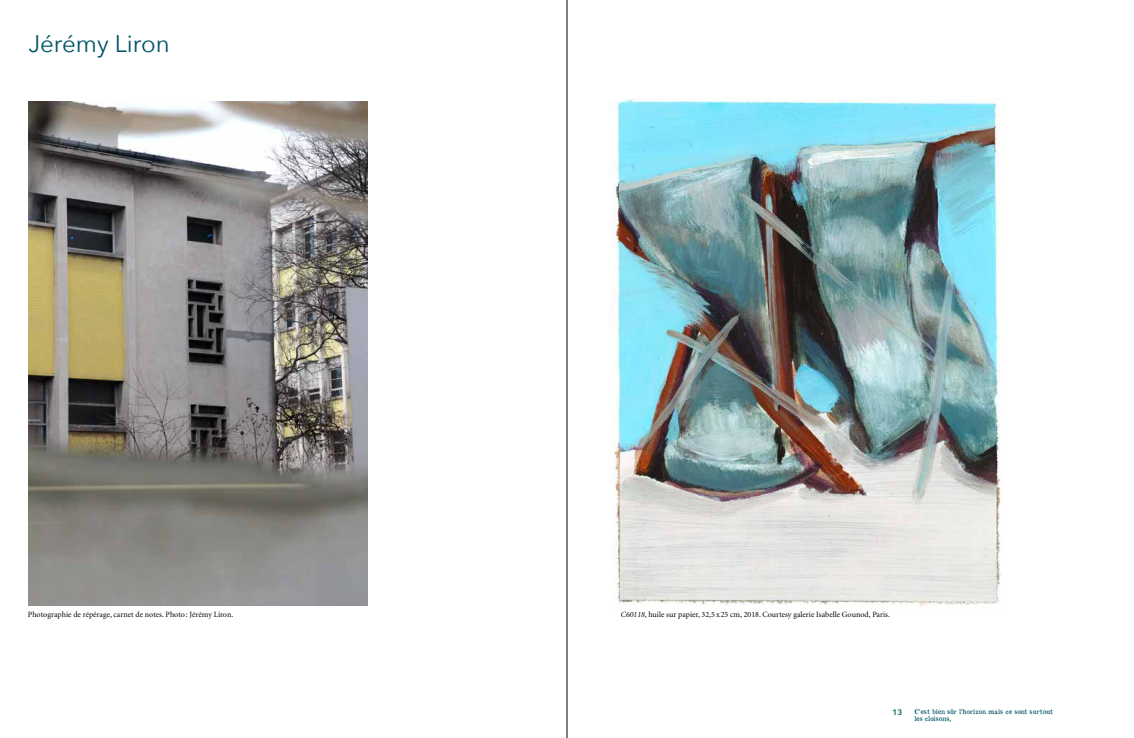
<style>
.page{position:relative;width:1134px;height:738px;background:#fff}
.page>*{position:absolute;margin:0;border:0;box-sizing:border-box;transform-origin:0 0}
.t1{font:24px "Avenir Next";color:#005468}
.t2{font:8px "Minion";color:#000}
.t3{font:600 8px "Avenir Next";color:#005468}
.t4{font:6.5px/7px "Old Newspaper Types";color:#005468}
.s1{font-style:italic}
</style>
<div class="page">
<hr style="left:567px;top:0;width:1px;height:737px;background:#000">
<img style="left:609px;top:98px;width:392px;height:508px">
<img style="left:28px;top:101px;width:339px;height:503px">
<h1 class="t1" style="left:28px;top:24px;width:143px">Jérémy Liron</h1>
<p class="t2" style="left:28px;top:610px;width:207px">Photographie de répérage, carnet de notes. Photo: Jérémy Liron.</p>
<p class="t2" style="left:621px;top:610px;width:270px"><span class="s1">C60118</span>, huile sur papier, 32,5 x 25 cm, 2018. Courtesy galerie Isabelle Gounod, Paris.</p>
<p class="t3" style="left:893px;top:704px;width:11px">13</p>
<p class="t4" style="left:914px;top:706px;width:140px">C’est bien sûr l’horizon mais ce sont surtout les cloisons,</p>
</div>
